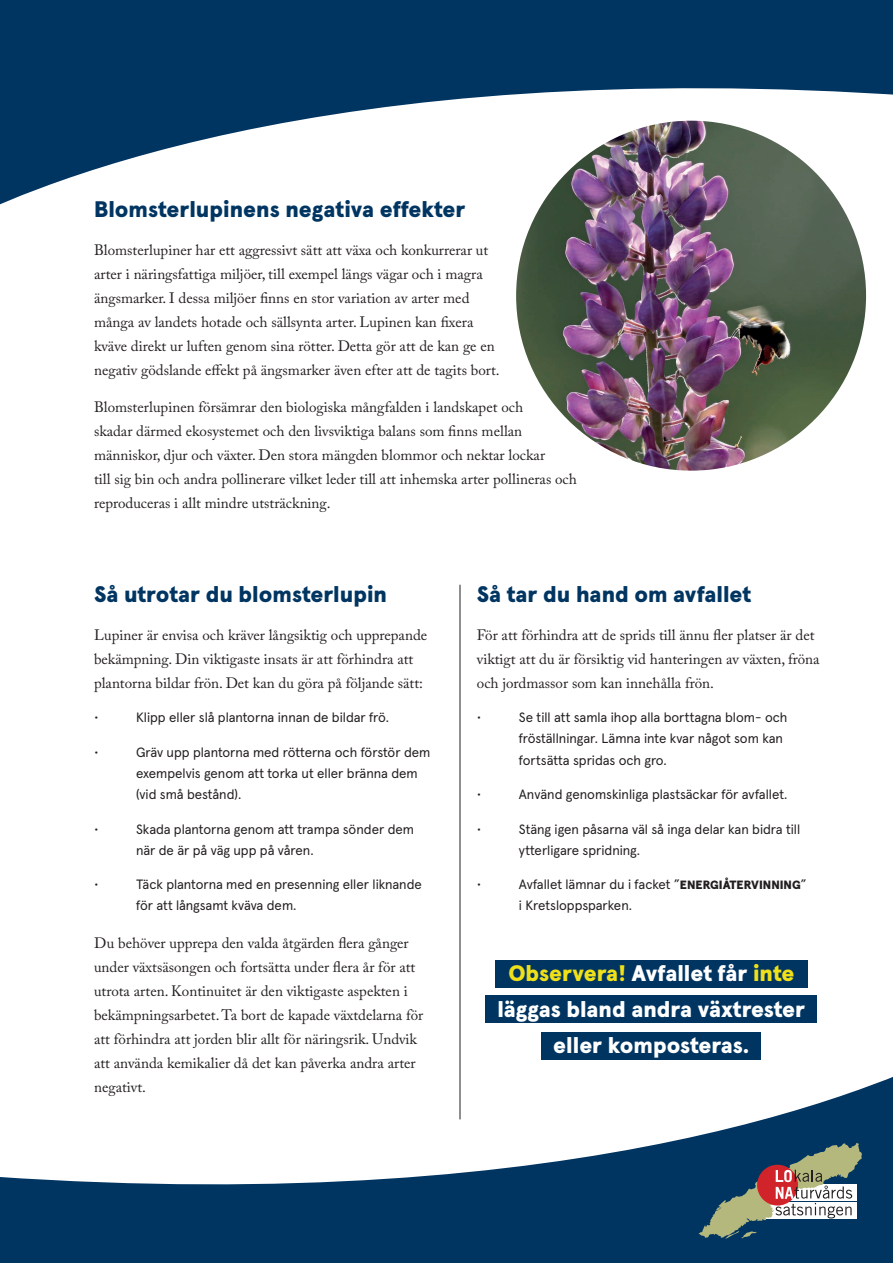
<style>
.page{position:relative;width:893px;height:1263px;background:#fff}
.page>*{position:absolute;margin:0;border:0;box-sizing:border-box;transform-origin:0 0}
.t1{font:900 22.5px "Apercu";color:#003562}
.t2{font:900 22.5px/36px "Apercu";letter-spacing:-.005em;color:#fff;text-align:center}
.t3{font:15px/24px "Adobe Caslon Pro";color:#231f20}
.t4{font:13.5px/21px "Apercu";color:#231f20}
.s1{font-weight:900;font-size:12px}
.s2{color:#f0e019}
</style>
<div class="page">
<div style="left:495px;top:960px;width:313px;height:27px;background:#003562"></div>
<div style="left:486px;top:995px;width:331px;height:28px;background:#003562"></div>
<div style="left:542px;top:1032px;width:219px;height:28px;background:#003562"></div>
<svg style="left:0;top:0;width:893px;height:236px;fill:#003562"></svg>
<img style="left:516px;top:121px;width:350px;height:350px;border-radius:175px">
<svg style="left:0;top:1038px;width:893px;height:225px"></svg>
<hr style="left:460px;top:585px;width:1px;height:534px;background:#231f20">
<svg style="left:698px;top:1143px;width:164px;height:96px;background:#5c6d77"></svg>
<h1 class="t1" style="left:94px;top:192px;width:373px">Blomsterlupinens negativa effekter</h1>
<p class="t3" style="left:94px;top:238px;width:407px">Blomsterlupiner har ett aggressivt sätt att växa och konkurrerar ut arter i näringsfattiga miljöer, till exempel längs vägar och i magra ängsmarker. I dessa miljöer finns en stor variation av arter med många av landets hotade och sällsynta arter. Lupinen kan fixera kväve direkt ur luften genom sina rötter. Detta gör att de kan ge en negativ gödslande effekt på ängsmarker även efter att de tagits bort.</p>
<p class="t3" style="left:94px;top:395px;width:484px">Blomsterlupinen försämrar den biologiska mångfalden i landskapet och<br>skadar därmed ekosystemet och den livsviktiga balans som finns mellan människor, djur och växter. Den stora mängden blommor och nektar lockar<br>till sig bin och andra pollinerare vilket leder till att inhemska arter pollineras och reproduceras i allt mindre utsträckning.</p>
<h1 class="t1" style="left:94px;top:577px;width:295px">Så utrotar du blomsterlupin</h1>
<p class="t3" style="left:94px;top:623px;width:335px">Lupiner är envisa och kräver långsiktig och upprepande bekämpning. Din viktigaste insats är att förhindra att plantorna bildar frön. Det kan du göra på följande sätt:</p>
<p class="t4" style="left:94px;top:706px;width:6px">•</p>
<p class="t4" style="left:136px;top:706px;width:254px">Klipp eller slå plantorna innan de bildar frö.</p>
<p class="t4" style="left:94px;top:740px;width:6px">•</p>
<p class="t4" style="left:136px;top:740px;width:296px">Gräv upp plantorna med rötterna och förstör dem exempelvis genom att torka ut eller bränna dem (vid små bestånd).</p>
<p class="t4" style="left:94px;top:817px;width:6px">•</p>
<p class="t4" style="left:136px;top:817px;width:280px">Skada plantorna genom att trampa sönder dem när de är på väg upp på våren.</p>
<p class="t4" style="left:94px;top:872px;width:6px">•</p>
<p class="t4" style="left:136px;top:872px;width:287px">Täck plantorna med en presenning eller liknande för att långsamt kväva dem.</p>
<p class="t3" style="left:94px;top:930px;width:331px">Du behöver upprepa den valda åtgärden flera gånger under växtsäsongen och fortsätta under flera år för att utrota arten. Kontinuitet är den viktigaste aspekten i bekämpningsarbetet. Ta bort de kapade växtdelarna för att förhindra att jorden blir allt för näringsrik. Undvik att använda kemikalier då det kan påverka andra arter negativt.</p>
<h1 class="t1" style="left:477px;top:577px;width:276px">Så tar du hand om avfallet</h1>
<p class="t3" style="left:477px;top:623px;width:344px">För att förhindra att de sprids till ännu fler platser är det viktigt att du är försiktig vid hanteringen av växten, fröna och jordmassor som kan innehålla frön.</p>
<p class="t4" style="left:477px;top:706px;width:6px">•</p>
<p class="t4" style="left:519px;top:706px;width:270px">Se till att samla ihop alla borttagna blom- och fröställningar. Lämna inte kvar något som kan fortsätta spridas och gro.</p>
<p class="t4" style="left:477px;top:782px;width:6px">•</p>
<p class="t4" style="left:519px;top:782px;width:270px">Använd genomskinliga plastsäckar för avfallet.</p>
<p class="t4" style="left:477px;top:817px;width:6px">•</p>
<p class="t4" style="left:519px;top:817px;width:283px">Stäng igen påsarna väl så inga delar kan bidra till ytterligare spridning.</p>
<p class="t4" style="left:477px;top:872px;width:6px">•</p>
<p class="t4" style="left:519px;top:872px;width:289px">Avfallet lämnar du i facket ”<span class="s1">ENERGIÅTERVINNING</span>” i Kretsloppsparken.</p>
<h1 class="t2" style="left:498px;top:953px;width:309px"><span class="s2">Observera!</span> Avfallet får <span class="s2">inte </span>läggas bland andra växtrester eller komposteras.</h1>
</div>
